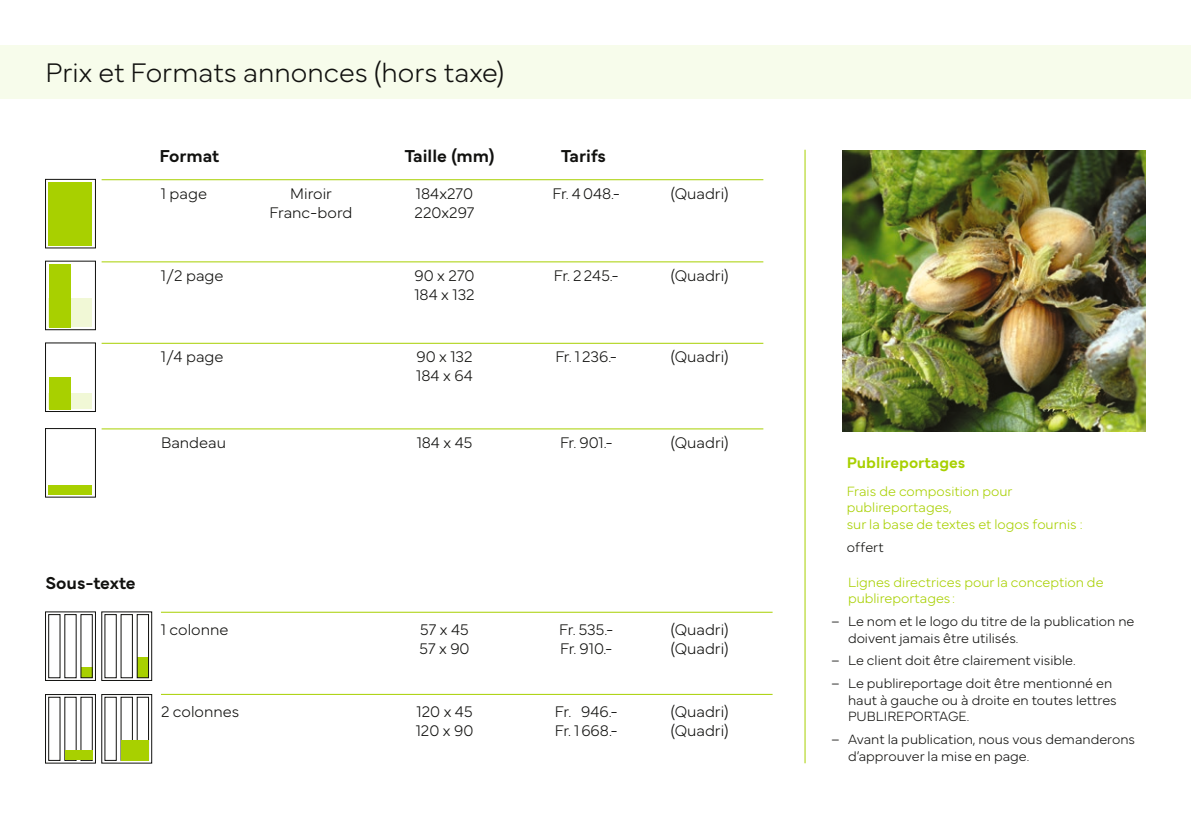
<style>
.page{position:relative;width:1191px;height:840px;background:#fff}
.page>*{position:absolute;margin:0;border:0;box-sizing:border-box;transform-origin:0 0}
.t1{font:100 28px "Mundial";color:#11110f}
.t2{font:600 18px "Mundial";color:#11110f}
.t3{font:100 16px "Mundial";color:#11110f}
.t4{font:600 16px "Mundial";color:#a8d000}
.t5{font:100 14px/16.8px "Mundial";color:#11110f}
.t6{font:100 14px/16.8px "Mundial";color:#a8d000}
</style>
<div class="page">
<div style="left:45px;top:261px;width:51px;height:69px;border:1px solid #11110f"></div>
<div style="left:45px;top:428px;width:51px;height:69px;border:1px solid #11110f"></div>
<div style="left:45px;top:342px;width:51px;height:69px;border:1px solid #11110f"></div>
<svg style="left:48px;top:182px;width:44px;height:64px"></svg>
<div style="left:45px;top:179px;width:51px;height:69px;border:1px solid #11110f"></div>
<div style="left:49px;top:182px;width:43px;height:63px;background:#a8d000"></div>
<div style="left:49px;top:393px;width:43px;height:16px;background:#f1f8d6"></div>
<hr style="left:102px;top:179px;width:661px;height:1px;background:#a8d000">
<hr style="left:102px;top:261px;width:661px;height:1px;background:#a8d000">
<hr style="left:102px;top:342px;width:661px;height:1px;background:#a8d000">
<hr style="left:102px;top:428px;width:661px;height:1px;background:#a8d000">
<div style="left:49px;top:485px;width:43px;height:9px;background:#a8d000"></div>
<div style="left:49px;top:298px;width:43px;height:29px;background:#f1f8d6"></div>
<div style="left:49px;top:264px;width:21px;height:63px;background:#a8d000"></div>
<svg style="left:48px;top:614px;width:45px;height:64px"></svg>
<div style="left:45px;top:611px;width:51px;height:69px;border:1px solid #11110f"></div>
<div style="left:49px;top:614px;width:11px;height:63px;background:#fff"></div>
<div style="left:48px;top:614px;width:12px;height:63px;border:1px solid #11110f"></div>
<hr style="left:161px;top:611px;width:611px;height:1px;background:#a8d000">
<hr style="left:161px;top:693px;width:611px;height:1px;background:#a8d000">
<div style="left:65px;top:614px;width:11px;height:63px;background:#fff"></div>
<div style="left:81px;top:667px;width:11px;height:10px;background:#a8d000"></div>
<svg style="left:104px;top:614px;width:45px;height:64px"></svg>
<div style="left:105px;top:614px;width:11px;height:63px;background:#fff"></div>
<div style="left:121px;top:614px;width:11px;height:63px;background:#fff"></div>
<div style="left:121px;top:614px;width:12px;height:63px;border:1px solid #11110f"></div>
<div style="left:137px;top:657px;width:11px;height:20px;background:#a8d000"></div>
<div style="left:137px;top:614px;width:12px;height:63px;border:1px solid #11110f"></div>
<svg style="left:60px;top:696px;width:33px;height:64px"></svg>
<div style="left:45px;top:694px;width:51px;height:68px;border:1px solid #11110f"></div>
<div style="left:48px;top:696px;width:12px;height:64px;border:1px solid #11110f"></div>
<svg style="left:104px;top:696px;width:33px;height:64px"></svg>
<div style="left:102px;top:694px;width:50px;height:68px;border:1px solid #11110f"></div>
<div style="left:105px;top:696px;width:11px;height:64px;background:#fff"></div>
<div style="left:121px;top:696px;width:11px;height:64px;background:#fff"></div>
<div style="left:121px;top:696px;width:12px;height:64px;border:1px solid #11110f"></div>
<div style="left:137px;top:696px;width:12px;height:64px;border:1px solid #11110f"></div>
<div style="left:121px;top:739px;width:27px;height:21px;background:#a8d000"></div>
<div style="left:65px;top:750px;width:27px;height:10px;background:#a8d000"></div>
<hr style="left:804px;top:150px;width:1px;height:612px;background:#a8d000">
<div style="left:49px;top:377px;width:21px;height:32px;background:#a8d000"></div>
<div style="left:0;top:45px;width:1191px;height:54px;background:#f7fceb"></div>
<img style="left:842px;top:150px;width:303px;height:281px">
<h1 class="t1" style="left:45px;top:51px;width:461px">Prix et Formats annonces (hors taxe)</h1>
<p class="t2" style="left:159px;top:142px;width:61px">Format</p>
<p class="t2" style="left:405px;top:142px;width:91px">Taille (mm)</p>
<p class="t2" style="left:561px;top:142px;width:46px">Tarifs</p>
<p class="t3" style="left:161px;top:181px;width:48px">1 page</p>
<p class="t3" style="left:290px;top:181px;width:43px">Miroir</p>
<p class="t3" style="left:416px;top:181px;width:59px">184x270</p>
<p class="t3" style="left:552px;top:181px;width:69px">Fr. 4048.-</p>
<p class="t3" style="left:671px;top:181px;width:59px">(Quadri)</p>
<p class="t3" style="left:269px;top:200px;width:85px">Franc-bord</p>
<p class="t3" style="left:414px;top:200px;width:61px">220x297</p>
<p class="t3" style="left:161px;top:263px;width:64px">1/2 page</p>
<p class="t3" style="left:414px;top:263px;width:61px">90 x 270</p>
<p class="t3" style="left:554px;top:263px;width:67px">Fr. 2245.-</p>
<p class="t3" style="left:671px;top:263px;width:59px">(Quadri)</p>
<p class="t3" style="left:414px;top:282px;width:62px">184 x 132</p>
<p class="t3" style="left:161px;top:343px;width:64px">1/4 page</p>
<p class="t3" style="left:416px;top:343px;width:58px">90 x 132</p>
<p class="t3" style="left:555px;top:343px;width:63px">Fr. 1236.-</p>
<p class="t3" style="left:671px;top:343px;width:59px">(Quadri)</p>
<p class="t3" style="left:416px;top:363px;width:58px">184 x 64</p>
<p class="t3" style="left:161px;top:430px;width:67px">Bandeau</p>
<p class="t3" style="left:417px;top:430px;width:57px">184 x 45</p>
<p class="t3" style="left:560px;top:430px;width:54px">Fr. 901.-</p>
<p class="t3" style="left:671px;top:430px;width:59px">(Quadri)</p>
<p class="t2" style="left:45px;top:568px;width:92px">Sous-texte</p>
<p class="t3" style="left:161px;top:616px;width:69px">1 colonne</p>
<p class="t3" style="left:420px;top:616px;width:50px">57 x 45</p>
<p class="t3" style="left:559px;top:616px;width:56px">Fr. 535.-</p>
<p class="t3" style="left:671px;top:616px;width:59px">(Quadri)</p>
<p class="t3" style="left:419px;top:635px;width:52px">57 x 90</p>
<p class="t3" style="left:560px;top:635px;width:54px">Fr. 910.-</p>
<p class="t3" style="left:671px;top:635px;width:59px">(Quadri)</p>
<p class="t3" style="left:161px;top:698px;width:80px">2 colonnes</p>
<p class="t3" style="left:416px;top:698px;width:58px">120 x 45</p>
<p class="t3" style="left:555px;top:698px;width:64px">Fr. 946.-</p>
<p class="t3" style="left:671px;top:698px;width:59px">(Quadri)</p>
<p class="t3" style="left:416px;top:717px;width:59px">120 x 90</p>
<p class="t3" style="left:555px;top:717px;width:65px">Fr. 1668.-</p>
<p class="t3" style="left:671px;top:717px;width:59px">(Quadri)</p>
<p class="t4" style="left:846px;top:450px;width:120px">Publireportages</p>
<p class="t6" style="left:846px;top:481px;width:237px">Frais de composition pour publireportages,<br>sur la base de textes et logos fournis :</p>
<p class="t5" style="left:846px;top:537px;width:38px">offert</p>
<p class="t6" style="left:848px;top:571px;width:257px">Lignes directrices pour la conception de publireportages :</p>
<p class="t5" style="left:848px;top:611px;width:288px;text-indent:-17px">– Le nom et le logo du titre de la publication ne doivent jamais être utilisés.</p>
<p class="t5" style="left:831px;top:650px;width:246px">– Le client doit être clairement visible.</p>
<p class="t5" style="left:848px;top:672px;width:270px;text-indent:-17px">– Le publireportage doit être mentionné en haut à gauche ou à droite en toutes lettres<br>PUBLIREPORTAGE.</p>
<p class="t5" style="left:848px;top:728px;width:289px;text-indent:-17px">– Avant la publication, nous vous demanderons d’approuver la mise en page.</p>
</div>
